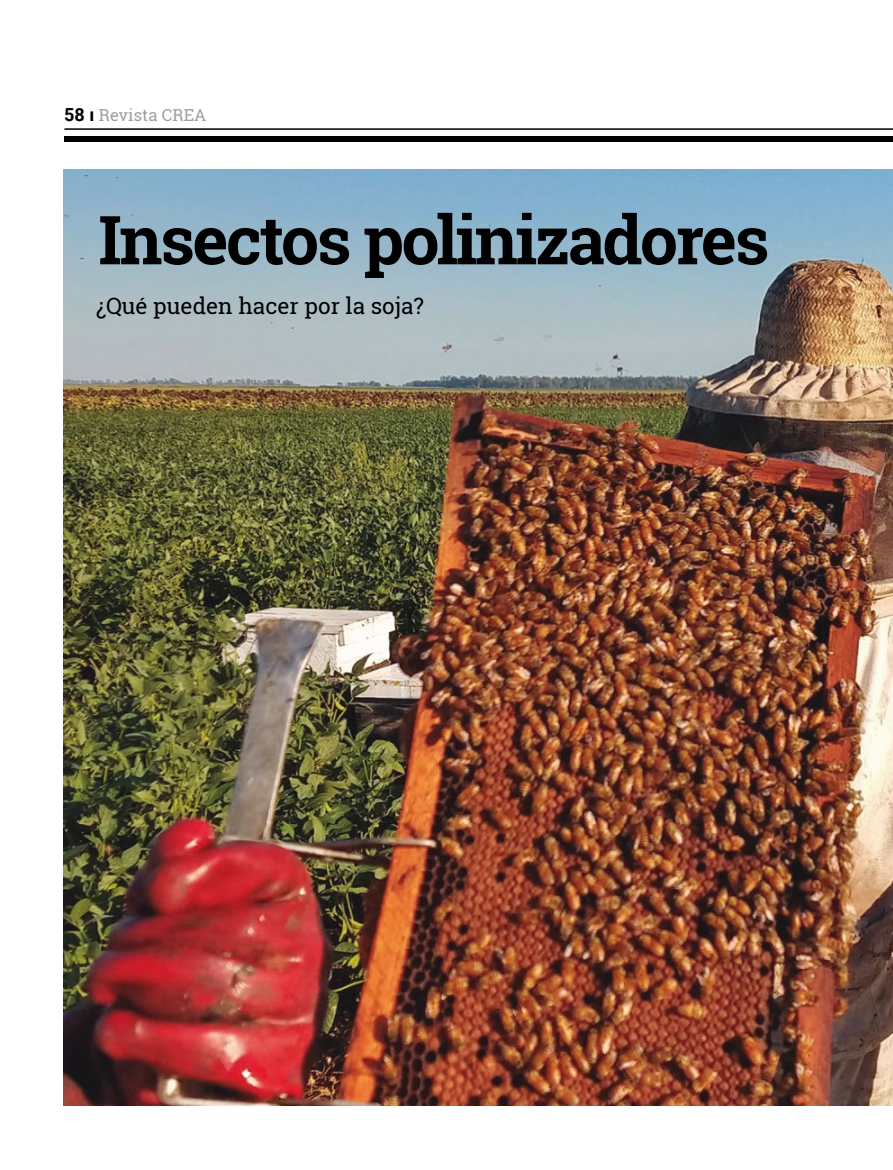
<style>
.page{position:relative;width:893px;height:1170px;background:#fff}
.page>*{position:absolute;margin:0;border:0;box-sizing:border-box;transform-origin:0 0}
.t1{font:700 67.5px "Roboto Slab";letter-spacing:-.035em;color:#000}
.t2{font:22.5px "Roboto Slab";color:#000}
.t3{font:16.5px "Roboto Slab";letter-spacing:.005em;color:#9c9e9f}
.s1{font-family:"Roboto";font-weight:700;font-size:18px;color:#000}
</style>
<div class="page">
<hr style="left:64px;top:128px;width:829px;height:2px;background:#000">
<div style="left:64px;top:137px;width:829px;height:5px;background:#000"></div>
<img style="left:63px;top:169px;width:830px;height:935px">
<p class="t3" style="left:64px;top:103px;width:144px"><span class="s1">58 ı</span> Revista CREA</p>
<h1 class="t1" style="left:98px;top:193px;width:672px">Insectos polinizadores</h1>
<p class="t2" style="left:96px;top:291px;width:329px">¿Qué pueden hacer por la soja?</p>
</div>
